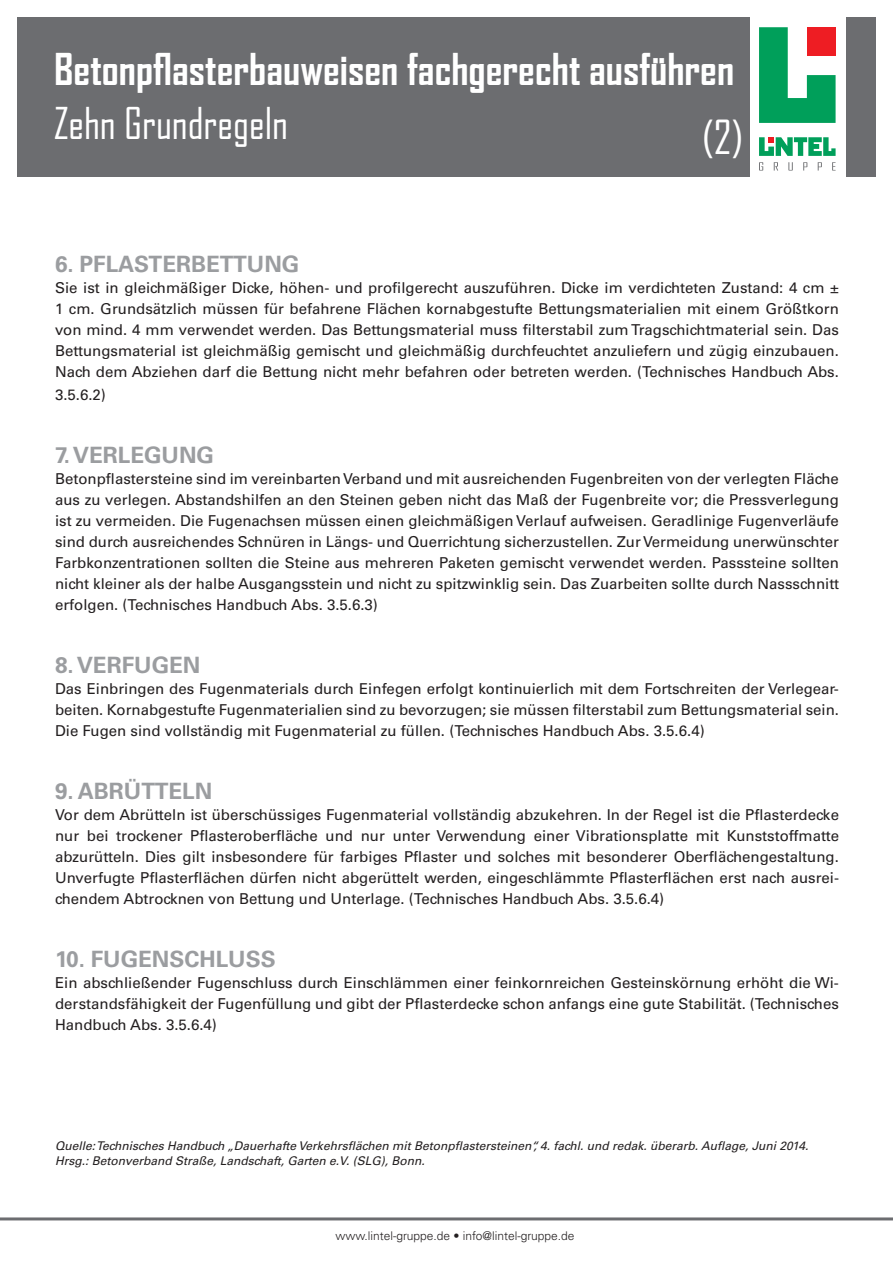
<style>
.page{position:relative;width:893px;height:1263px;background:#fff}
.page>*{position:absolute;margin:0;border:0;box-sizing:border-box;transform-origin:0 0}
.t1{font:45px "Agency FB";color:#fff}
.t2{font:700 42px "Agency FB";color:#fff}
.t3{font:42px "Agency FB";color:#fff}
.t4{font:700 22.5px "Univers LT Std";color:#9b9da0}
.t5{font:15px/21px "Univers LT Std";color:#231f20;text-align:justify}
.t6{font:italic 12px "Univers LT Std";color:#231f20}
.t7{font:300 12px "Univers LT Std";color:#231f20}
</style>
<div class="page">
<hr style="left:0;top:1217px;width:893px;height:3px;background:#6c6d70">
<div style="left:17px;top:17px;width:859px;height:159px;background:#6c6d70"></div>
<div style="left:750px;top:10px;width:96px;height:181px;background:#fff"></div>
<svg style="left:759px;top:27px;width:77px;height:96px"></svg>
<div style="left:807px;top:27px;width:29px;height:29px;background:#ee1d23"></div>
<svg style="left:759px;top:162px;width:77px;height:9px"></svg>
<svg style="left:759px;top:137px;width:77px;height:19px"></svg>
<p class="t2" style="left:54px;top:43px;width:682px">Betonpflasterbauweisen fachgerecht ausführen</p>
<p class="t3" style="left:54px;top:98px;width:236px">Zehn Grundregeln</p>
<p class="t1" style="left:702px;top:110px;width:43px">(2)</p>
<p class="t4" style="left:55px;top:251px;width:246px">6. PFLASTERBETTUNG</p>
<p class="t5" style="left:55px;top:277px;width:785px">Sie ist in gleichmäßiger Dicke, höhen- und profilgerecht auszuführen. Dicke im verdichteten Zustand: 4 cm ± 1 cm. Grundsätzlich müssen für befahrene Flächen kornabgestufte Bettungsmaterialien mit einem Größtkorn von mind. 4 mm verwendet werden. Das Bettungsmaterial muss filterstabil zum Tragschichtmaterial sein. Das Bettungsmaterial ist gleichmäßig gemischt und gleichmäßig durchfeuchtet anzuliefern und zügig einzubauen.<br>Nach dem Abziehen darf die Bettung nicht mehr befahren oder betreten werden. (Technisches Handbuch Abs.</p>
<p class="t5" style="left:55px;top:384px;width:52px">3.5.6.2)</p>
<p class="t4" style="left:55px;top:442px;width:161px">7. VERLEGUNG</p>
<p class="t5" style="left:55px;top:468px;width:785px">Betonpflastersteine sind im vereinbarten Verband und mit ausreichenden Fugenbreiten von der verlegten Fläche aus zu verlegen. Abstandshilfen an den Steinen geben nicht das Maß der Fugenbreite vor; die Pressverlegung ist zu vermeiden. Die Fugenachsen müssen einen gleichmäßigen Verlauf aufweisen. Geradlinige Fugenverläufe sind durch ausreichendes Schnüren in Längs- und Querrichtung sicherzustellen. Zur Vermeidung unerwünschter Farbkonzentrationen sollten die Steine aus mehreren Paketen gemischt verwendet werden. Passsteine sollten nicht kleiner als der halbe Ausgangsstein und nicht zu spitzwinklig sein. Das Zuarbeiten sollte durch Nassschnitt erfolgen. (Technisches Handbuch Abs. 3.5.6.3)</p>
<p class="t4" style="left:55px;top:652px;width:147px">8. VERFUGEN</p>
<p class="t5" style="left:55px;top:678px;width:785px">Das Einbringen des Fugenmaterials durch Einfegen erfolgt kontinuierlich mit dem Fortschreiten der Verlegear&shy;beiten. Kornabgestufte Fugenmaterialien sind zu bevorzugen; sie müssen filterstabil zum Bettungsmaterial sein.</p>
<p class="t5" style="left:55px;top:720px;width:651px">Die Fugen sind vollständig mit Fugenmaterial zu füllen. (Technisches Handbuch Abs. 3.5.6.4)</p>
<p class="t4" style="left:55px;top:778px;width:159px">9. ABRÜTTELN</p>
<p class="t5" style="left:55px;top:804px;width:785px">Vor dem Abrütteln ist überschüssiges Fugenmaterial vollständig abzukehren. In der Regel ist die Pflasterdecke nur bei trockener Pflasteroberfläche und nur unter Verwendung einer Vibrationsplatte mit Kunststoffmatte abzurütteln. Dies gilt insbesondere für farbiges Pflaster und solches mit besonderer Oberflächengestaltung.<br>Unverfugte Pflasterflächen dürfen nicht abgerüttelt werden, eingeschlämmte Pflasterflächen erst nach ausrei&shy;chendem Abtrocknen von Bettung und Unterlage. (Technisches Handbuch Abs. 3.5.6.4)</p>
<p class="t4" style="left:55px;top:946px;width:222px">10. FUGENSCHLUSS</p>
<p class="t5" style="left:55px;top:972px;width:785px">Ein abschließender Fugenschluss durch Einschlämmen einer feinkornreichen Gesteinskörnung erhöht die Wi&shy;derstandsfähigkeit der Fugenfüllung und gibt der Pflasterdecke schon anfangs eine gute Stabilität. (Technisches</p>
<p class="t5" style="left:55px;top:1014px;width:163px">Handbuch Abs. 3.5.6.4)</p>
<p class="t6" style="left:55px;top:1138px;width:755px">Quelle: Technisches Handbuch „Dauerhafte Verkehrsflächen mit Betonpflastersteinen“, 4. fachl. und redak. überarb. Auflage, Juni 2014.</p>
<p class="t6" style="left:55px;top:1153px;width:371px">Hrsg.: Betonverband Straße, Landschaft, Garten e.V. (SLG), Bonn.</p>
<p class="t7" style="left:335px;top:1228px;width:241px">www.lintel-gruppe.de • info@lintel-gruppe.de</p>
</div>
